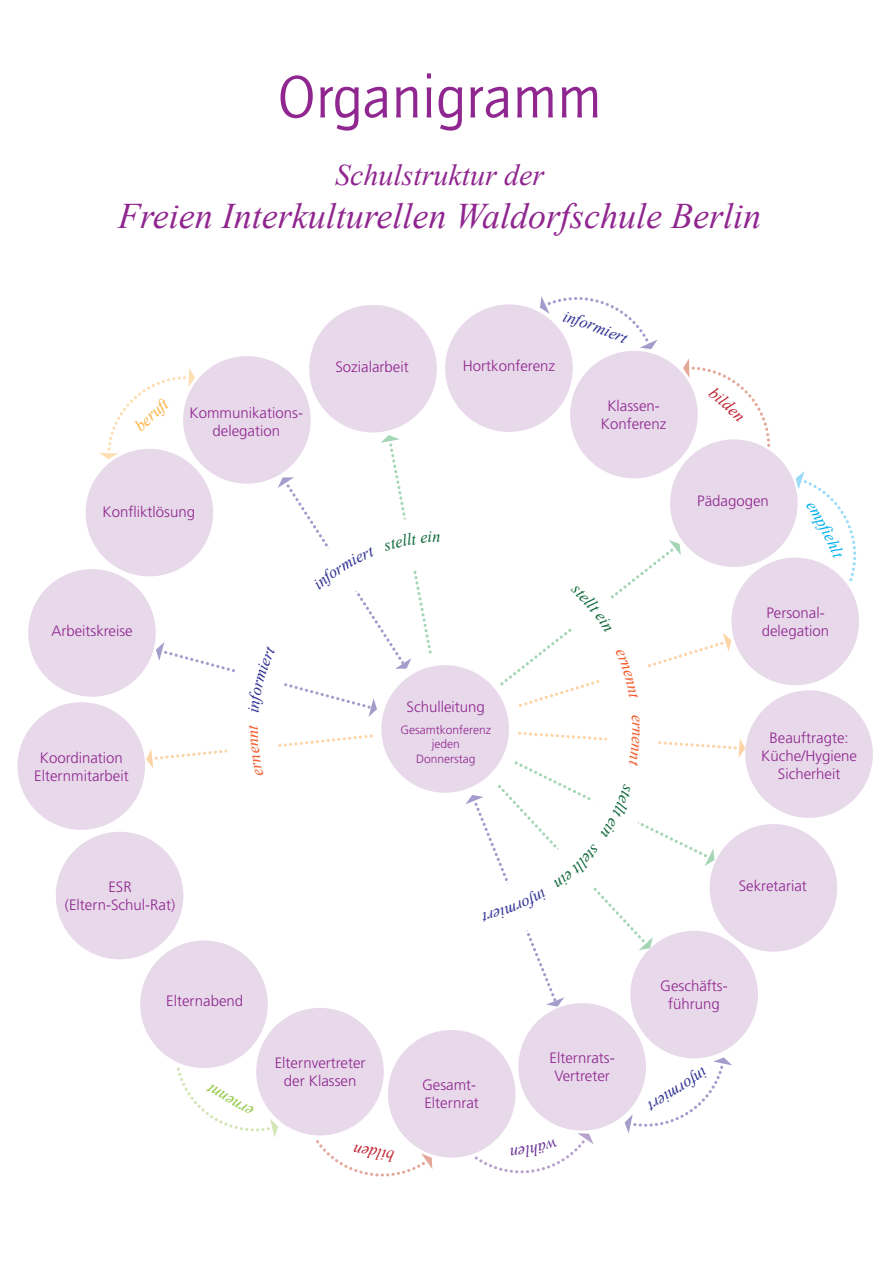
<style>
.page{position:relative;width:893px;height:1263px;background:#fff}
.page>*{position:absolute;margin:0;border:0;box-sizing:border-box;transform-origin:0 0}
.t1{font:61.5px "Quay Itc T";color:#90268f}
.t2{font:italic 36px "Times New Roman";color:#90268f}
.t3{font:italic 30px "Times New Roman";color:#90268f}
.t4{font:italic 16.5px "Times New Roman";color:#f15929}
.t5{font:300 15px/18px "Frutiger LT";color:#90268f;text-align:center}
.t6{font:300 12px/14.4px "Frutiger LT";color:#90268f;text-align:center}
</style>
<div class="page">
<div style="left:309px;top:305px;width:128px;height:127px;background:#e7d8ea;border-radius:50%"></div>
<div style="left:745px;top:690px;width:128px;height:128px;background:#e7d8ea;border-radius:50%"></div>
<div style="left:56px;top:832px;width:127px;height:127px;background:#e7d8ea;border-radius:50%"></div>
<div style="left:18px;top:702px;width:127px;height:128px;background:#e7d8ea;border-radius:50%"></div>
<div style="left:28px;top:569px;width:128px;height:128px;background:#e7d8ea;border-radius:50%"></div>
<div style="left:86px;top:449px;width:127px;height:127px;background:#e7d8ea;border-radius:50%"></div>
<div style="left:445px;top:304px;width:128px;height:128px;background:#e7d8ea;border-radius:50%"></div>
<div style="left:570px;top:351px;width:128px;height:127px;background:#e7d8ea;border-radius:50%"></div>
<div style="left:670px;top:439px;width:128px;height:128px;background:#e7d8ea;border-radius:50%"></div>
<div style="left:731px;top:558px;width:128px;height:127px;background:#e7d8ea;border-radius:50%"></div>
<div style="left:140px;top:940px;width:128px;height:128px;background:#e7d8ea;border-radius:50%"></div>
<div style="left:256px;top:1008px;width:128px;height:127px;background:#e7d8ea;border-radius:50%"></div>
<div style="left:388px;top:1030px;width:127px;height:127px;background:#e7d8ea;border-radius:50%"></div>
<div style="left:518px;top:1003px;width:128px;height:127px;background:#e7d8ea;border-radius:50%"></div>
<div style="left:630px;top:931px;width:128px;height:127px;background:#e7d8ea;border-radius:50%"></div>
<div style="left:710px;top:824px;width:127px;height:128px;background:#e7d8ea;border-radius:50%"></div>
<div style="left:183px;top:356px;width:128px;height:128px;background:#e7d8ea;border-radius:50%"></div>
<svg style="left:226px;top:665px;width:282px;height:283px"></svg>
<svg style="left:500px;top:540px;width:231px;height:167px"></svg>
<svg style="left:466px;top:715px;width:279px;height:292px"></svg>
<svg style="left:146px;top:731px;width:227px;height:45px"></svg>
<svg style="left:99px;top:368px;width:341px;height:349px"></svg>
<svg style="left:540px;top:296px;width:117px;height:53px"></svg>
<svg style="left:683px;top:358px;width:87px;height:89px"></svg>
<svg style="left:796px;top:471px;width:60px;height:110px"></svg>
<svg style="left:625px;top:1057px;width:107px;height:76px"></svg>
<svg style="left:475px;top:1133px;width:118px;height:40px"></svg>
<svg style="left:316px;top:1140px;width:116px;height:36px"></svg>
<svg style="left:177px;top:1067px;width:101px;height:70px"></svg>
<h1 class="t1" style="left:278px;top:61px;width:326px">Organigramm</h1>
<h3 class="t3" style="left:335px;top:154px;width:211px">Schulstruktur der</h3>
<h2 class="t2" style="left:118px;top:191px;width:644px">Freien Interkulturellen Waldorfschule Berlin</h2>
<p class="t5" style="left:190px;top:404px;width:115px">Kommunikations&shy;delegation</p>
<p class="t5" style="left:103px;top:503px;width:94px">Konfliktlösung</p>
<p class="t5" style="left:335px;top:358px;width:75px">Sozialarbeit</p>
<p class="t5" style="left:463px;top:357px;width:94px">Hortkonferenz</p>
<p class="t5" style="left:51px;top:622px;width:83px">Arbeitskreise</p>
<p class="t5" style="left:34px;top:749px;width:96px">Koordination<br>Elternmitarbeit</p>
<p class="t5" style="left:65px;top:878px;width:112px">ESR (Eltern-Schul-Rat)</p>
<p class="t4" style="left:241px;top:730px;width:6px;rotate:-90deg">t</p>
<p class="t5" style="left:166px;top:992px;width:78px">Elternabend</p>
<p class="t5" style="left:407px;top:698px;width:80px">Schulleitung</p>
<p class="t6" style="left:401px;top:723px;width:92px">Gesamtkonferenz jeden<br>Donnerstag</p>
<p class="t5" style="left:601px;top:397px;width:67px">Klassen-<br>Konferenz</p>
<p class="t5" style="left:697px;top:492px;width:73px">Pädagogen</p>
<p class="t5" style="left:762px;top:604px;width:69px">Personal&shy;delegation</p>
<p class="t5" style="left:761px;top:729px;width:97px">Beauftragte:<br>Küche/Hygiene<br>Sicherheit</p>
<p class="t5" style="left:739px;top:877px;width:70px">Sekretariat</p>
<p class="t5" style="left:660px;top:977px;width:69px">Geschäfts&shy;führung</p>
<p class="t5" style="left:275px;top:1054px;width:92px">Elternvertreter der Klassen</p>
<p class="t5" style="left:422px;top:1076px;width:58px;text-align:left">Gesamt-<br>Elternrat</p>
<p class="t5" style="left:549px;top:1049px;width:67px">Elternrats-<br>Vertreter</p>
</div>
